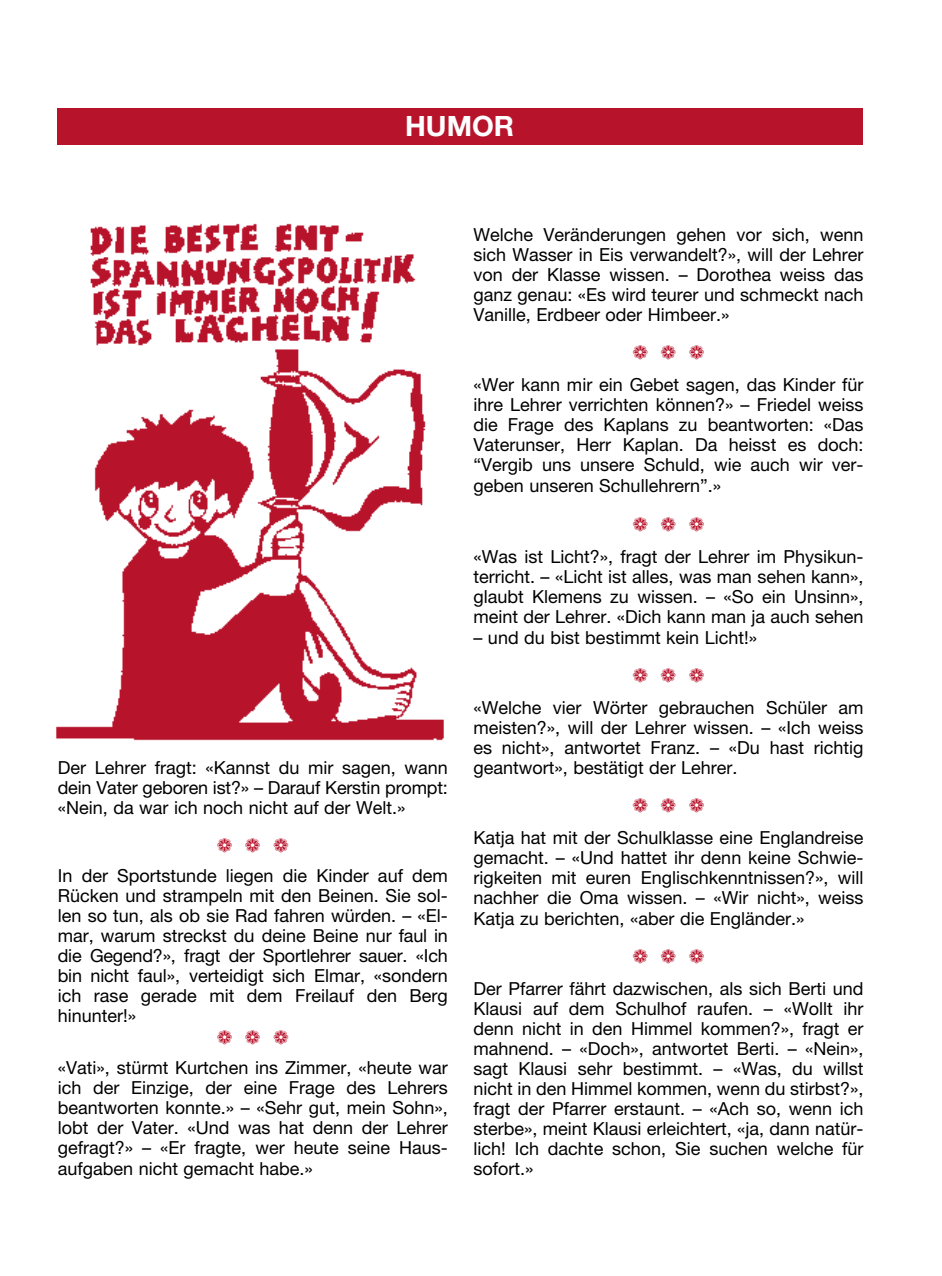
<style>
.page{position:relative;width:942px;height:1276px;background:#fff}
.page>*{position:absolute;margin:0;border:0;box-sizing:border-box;transform-origin:0 0}
.t1{font:700 28px "Helvetica Neue LT Pro";color:#fff}
.t2{font:20px "Zapf Dingbats ITC";color:#b7142c}
.t3{font:18px/20px "Helvetica Neue LT Pro";color:#000;text-align:justify}
</style>
<div class="page">
<div style="left:57px;top:108px;width:805px;height:37px;background:#b7142c"></div>
<img style="left:56px;top:223px;width:388px;height:518px">
<h1 class="t1" style="left:405px;top:109px;width:110px">HUMOR</h1>
<p class="t3" style="left:58px;top:757px;width:391px">Der Lehrer fragt: «Kannst du mir sagen, wann dein Vater geboren ist?» – Darauf Kerstin prompt: «Nein, da war ich noch nicht auf der Welt.»</p>
<p class="t2" style="left:217px;top:835px;width:73px">❁ ❁ ❁</p>
<p class="t3" style="left:58px;top:865px;width:391px">In der Sportstunde liegen die Kinder auf dem Rücken und strampeln mit den Beinen. Sie sol&shy;len so tun, als ob sie Rad fahren würden. – «El&shy;mar, warum streckst du deine Beine nur faul in die Gegend?», fragt der Sportlehrer sauer. «Ich bin nicht faul», verteidigt sich Elmar, «sondern ich rase gerade mit dem Freilauf den Berg hinunter!»</p>
<p class="t2" style="left:217px;top:1028px;width:73px">❁ ❁ ❁</p>
<p class="t3" style="left:58px;top:1057px;width:391px">«Vati», stürmt Kurtchen ins Zimmer, «heute war ich der Einzige, der eine Frage des Lehrers beantworten konnte.» – «Sehr gut, mein Sohn», lobt der Vater. «Und was hat denn der Lehrer gefragt?» – «Er fragte, wer heute seine Haus&shy;aufgaben nicht gemacht habe.»</p>
<p class="t3" style="left:473px;top:224px;width:391px">Welche Veränderungen gehen vor sich, wenn sich Wasser in Eis verwandelt?», will der Lehrer von der Klasse wissen. – Dorothea weiss das ganz genau: «Es wird teurer und schmeckt nach Vanille, Erdbeer oder Himbeer.»</p>
<p class="t2" style="left:632px;top:343px;width:73px">❁ ❁ ❁</p>
<p class="t3" style="left:473px;top:375px;width:391px">«Wer kann mir ein Gebet sagen, das Kinder für ihre Lehrer verrichten können?» – Friedel weiss die Frage des Kaplans zu beantworten: «Das Vaterunser, Herr Kaplan. Da heisst es doch: “Vergib uns unsere Schuld, wie auch wir ver&shy;geben unseren Schullehrern”.»</p>
<p class="t2" style="left:632px;top:514px;width:73px">❁ ❁ ❁</p>
<p class="t3" style="left:473px;top:546px;width:391px">«Was ist Licht?», fragt der Lehrer im Physikun&shy;terricht. – «Licht ist alles, was man sehen kann», glaubt Klemens zu wissen. – «So ein Unsinn», meint der Lehrer. «Dich kann man ja auch sehen</p>
<p class="t3" style="left:473px;top:627px;width:285px">– und du bist bestimmt kein Licht!»</p>
<p class="t2" style="left:632px;top:665px;width:73px">❁ ❁ ❁</p>
<p class="t3" style="left:473px;top:697px;width:391px">«Welche vier Wörter gebrauchen Schüler am meisten?», will der Lehrer wissen. – «Ich weiss es nicht», antwortet Franz. – «Du hast richtig geantwort», bestätigt der Lehrer.</p>
<p class="t2" style="left:632px;top:795px;width:73px">❁ ❁ ❁</p>
<p class="t3" style="left:473px;top:827px;width:391px">Katja hat mit der Schulklasse eine Englandreise gemacht. – «Und hattet ihr denn keine Schwie&shy;rigkeiten mit euren Englischkenntnissen?», will nachher die Oma wissen. – «Wir nicht», weiss Katja zu berichten, «aber die Engländer.»</p>
<p class="t2" style="left:632px;top:947px;width:73px">❁ ❁ ❁</p>
<p class="t3" style="left:473px;top:978px;width:391px">Der Pfarrer fährt dazwischen, als sich Berti und Klausi auf dem Schulhof raufen. – «Wollt ihr denn nicht in den Himmel kommen?», fragt er mahnend. – «Doch», antwortet Berti. – «Nein», sagt Klausi sehr bestimmt. – «Was, du willst nicht in den Himmel kommen, wenn du stirbst?», fragt der Pfarrer erstaunt. – «Ach so, wenn ich sterbe», meint Klausi erleichtert, «ja, dann natür&shy;lich! Ich dachte schon, Sie suchen welche für sofort.»</p>
</div>
